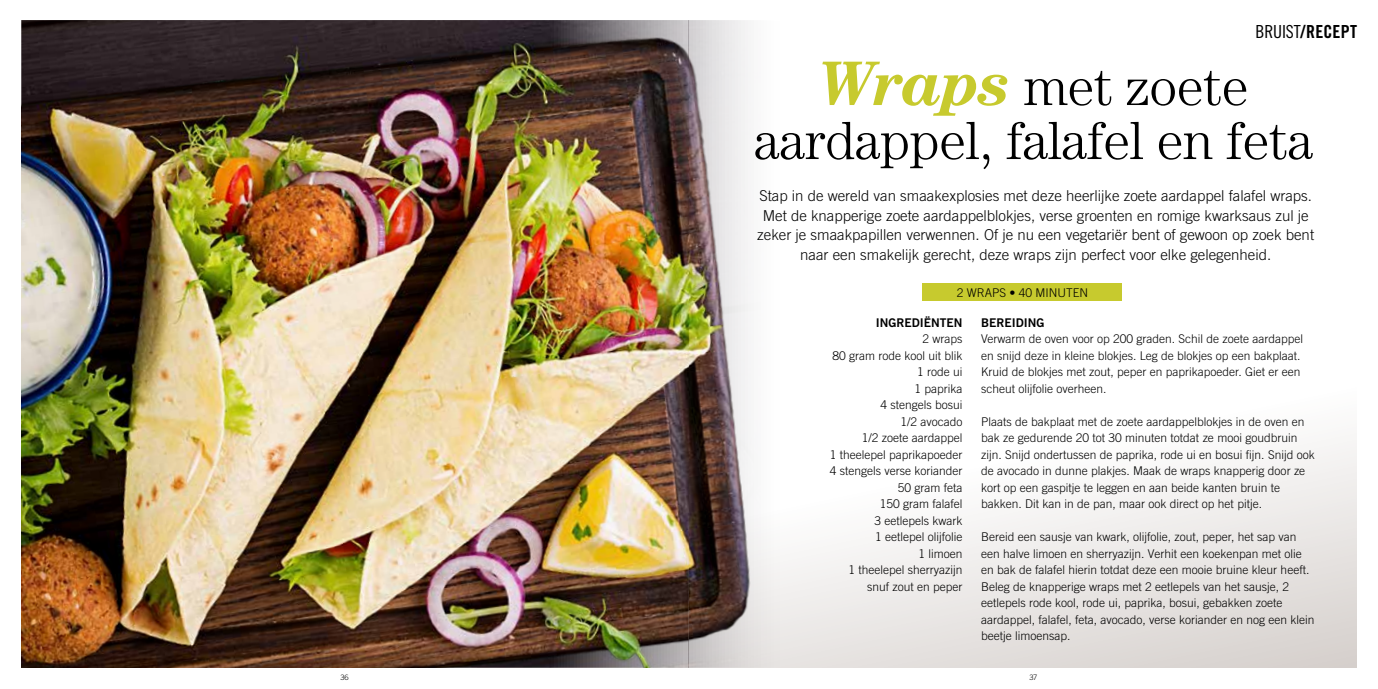
<style>
.page{position:relative;width:1378px;height:689px;background:#fff}
.page>*{position:absolute;margin:0;border:0;box-sizing:border-box;transform-origin:0 0}
.t1{font:300 54px/54px "Century Std";letter-spacing:-.01em;color:#000;text-align:center}
.t2{font:18px "Trade Gothic LT Std Bd Cn 20";letter-spacing:.01em;color:#000}
.t3{font:300 15px/19.5px "Trade Gothic LT Std";color:#000;text-align:center}
.t4{font:300 12px/16.5px "Trade Gothic LT Std";color:#000}
.t5{font:12px "Trade Gothic LT Std Bd 2";color:#000}
.t6{font:300 7.5px "Trade Gothic LT Std";color:#000}
.s1{font-family:"Trade Gothic LT Std Cn 18"}
.s2{font-weight:700;font-style:italic;font-size:63px;color:#c7ca2e}
</style>
<div class="page">
<img style="left:21px;top:20px;width:724px;height:648px">
<svg style="left:689px;top:21px;width:667px;height:647px"></svg>
<div style="left:922px;top:284px;width:200px;height:17px;background:#c7ca2e"></div>
<h2 class="t2" style="left:1255px;top:21px;width:103px"><span class="s1">BRUIST</span>/RECEPT</h2>
<h1 class="t1" style="left:754px;top:59px;width:561px"><span class="s2">Wraps</span> met zoete aardappel, falafel en feta</h1>
<p class="t3" style="left:757px;top:186px;width:558px">Stap in de wereld van smaakexplosies met deze heerlijke zoete aardappel falafel wraps.<br>Met de knapperige zoete aardappelblokjes, verse groenten en romige kwarksaus zul je zeker je smaakpapillen verwennen. Of je nu een vegetariër bent of gewoon op zoek bent naar een smakelijk gerecht, deze wraps zijn perfect voor elke gelegenheid.</p>
<p class="t4" style="left:956px;top:284px;width:133px">2 WRAPS • 40 MINUTEN</p>
<p class="t5" style="left:876px;top:315px;width:88px">INGREDIËNTEN</p>
<p class="t4" style="left:830px;top:330px;width:134px;text-align:right">2 wraps<br>80 gram rode kool uit blik<br>1 rode ui<br>1 paprika<br>4 stengels bosui<br>1/2 avocado<br>1/2 zoete aardappel<br>1 theelepel paprikapoeder<br>4 stengels verse koriander<br>50 gram feta<br>150 gram falafel<br>3 eetlepels kwark<br>1 eetlepel olijfolie<br>1 limoen<br>1 theelepel sherryazijn snuf zout en peper</p>
<p class="t5" style="left:981px;top:315px;width:65px">BEREIDING</p>
<p class="t4" style="left:981px;top:330px;width:323px">Verwarm de oven voor op 200 graden. Schil de zoete aardappel en snijd deze in kleine blokjes. Leg de blokjes op een bakplaat.<br>Kruid de blokjes met zout, peper en paprikapoeder. Giet er een scheut olijfolie overheen.</p>
<p class="t4" style="left:981px;top:413px;width:335px">Plaats de bakplaat met de zoete aardappelblokjes in de oven en bak ze gedurende 20 tot 30 minuten totdat ze mooi goudbruin zijn. Snijd ondertussen de paprika, rode ui en bosui fijn. Snijd ook de avocado in dunne plakjes. Maak de wraps knapperig door ze kort op een gaspitje te leggen en aan beide kanten bruin te bakken. Dit kan in de pan, maar ook direct op het pitje.</p>
<p class="t4" style="left:981px;top:528px;width:335px">Bereid een sausje van kwark, olijfolie, zout, peper, het sap van een halve limoen en sherryazijn. Verhit een koekenpan met olie en bak de falafel hierin totdat deze een mooie bruine kleur heeft.<br>Beleg de knapperige wraps met 2 eetlepels van het sausje, 2 eetlepels rode kool, rode ui, paprika, bosui, gebakken zoete aardappel, falafel, feta, avocado, verse koriander en nog een klein beetje limoensap.</p>
<p class="t6" style="left:340px;top:672px;width:10px">36</p>
<p class="t6" style="left:1029px;top:672px;width:9px">37</p>
</div>
